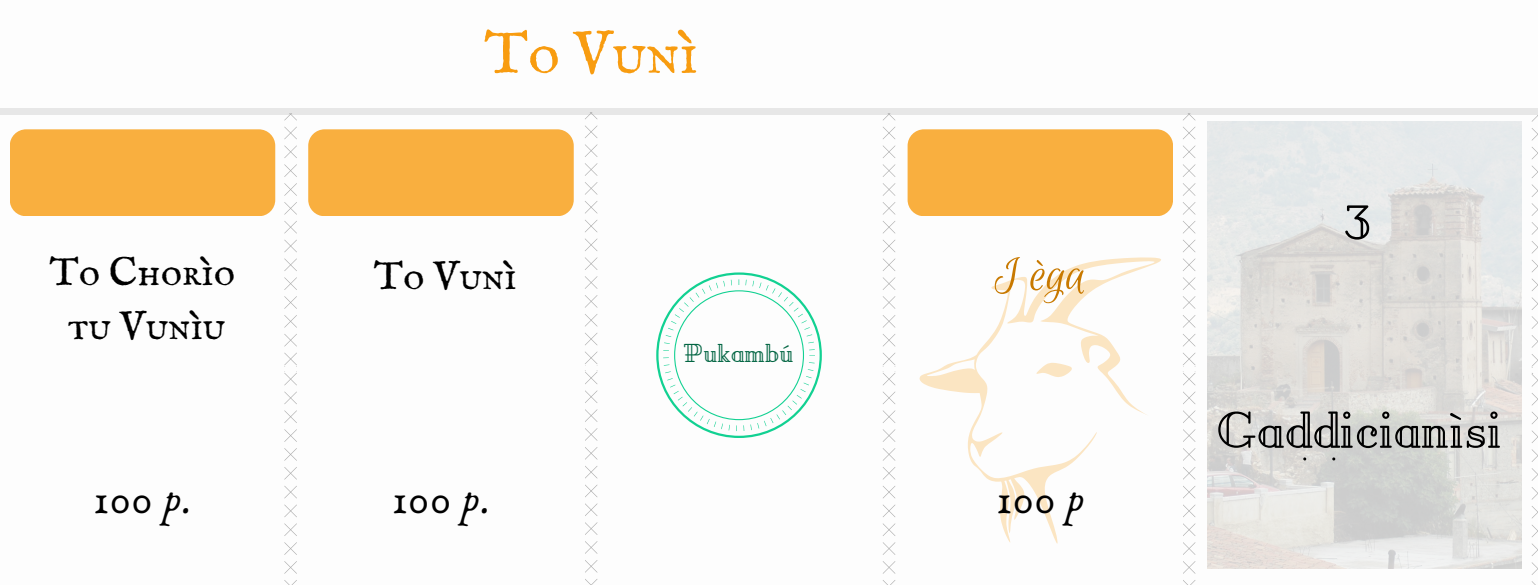
<style>
.page{position:relative;width:1538px;height:585px;background:#fff}
.page>*{position:absolute;margin:0;border:0;box-sizing:border-box;transform-origin:0 0}
.t1{font:60px "IM FELL English SC";color:#f89c10}
.t2{font:52.5px "Euphoria Script";color:#c87900}
.t3{font:50.25px "Pirou";color:#000}
.t4{font:41.75px "Anaktoria";color:#000}
.t5{font:40px "IM FELL English SC";color:#000}
.t6{font:25px "Pirou";color:#036643}
</style>
<div class="page">
<img style="left:1207px;top:122px;width:314px;height:446px">
<div style="left:0;top:109px;width:618px;height:6px;background:#e7e7e7"></div>
<svg style="left:882px;top:315px;width:13px;height:13px"></svg>
<svg style="left:882px;top:334px;width:13px;height:13px"></svg>
<svg style="left:882px;top:277px;width:13px;height:13px"></svg>
<svg style="left:882px;top:296px;width:13px;height:13px"></svg>
<svg style="left:883px;top:240px;width:12px;height:12px"></svg>
<svg style="left:882px;top:258px;width:13px;height:13px"></svg>
<svg style="left:882px;top:202px;width:13px;height:13px"></svg>
<svg style="left:882px;top:221px;width:13px;height:13px"></svg>
<svg style="left:882px;top:164px;width:13px;height:13px"></svg>
<svg style="left:882px;top:183px;width:13px;height:13px"></svg>
<svg style="left:883px;top:127px;width:12px;height:12px"></svg>
<svg style="left:882px;top:145px;width:13px;height:13px"></svg>
<svg style="left:883px;top:115px;width:12px;height:6px"></svg>
<svg style="left:882px;top:353px;width:13px;height:32px"></svg>
<svg style="left:883px;top:410px;width:12px;height:13px"></svg>
<svg style="left:883px;top:392px;width:12px;height:12px"></svg>
<svg style="left:883px;top:448px;width:12px;height:13px"></svg>
<svg style="left:883px;top:429px;width:12px;height:13px"></svg>
<svg style="left:883px;top:486px;width:12px;height:12px"></svg>
<svg style="left:883px;top:467px;width:12px;height:13px"></svg>
<svg style="left:883px;top:523px;width:12px;height:13px"></svg>
<svg style="left:883px;top:505px;width:12px;height:12px"></svg>
<svg style="left:883px;top:561px;width:12px;height:13px"></svg>
<svg style="left:883px;top:542px;width:12px;height:13px"></svg>
<svg style="left:883px;top:580px;width:12px;height:5px"></svg>
<svg style="left:1183px;top:315px;width:12px;height:13px"></svg>
<svg style="left:1183px;top:334px;width:12px;height:13px"></svg>
<svg style="left:1183px;top:277px;width:12px;height:13px"></svg>
<svg style="left:1183px;top:296px;width:12px;height:13px"></svg>
<svg style="left:1183px;top:240px;width:12px;height:12px"></svg>
<svg style="left:1183px;top:258px;width:12px;height:13px"></svg>
<svg style="left:1183px;top:202px;width:12px;height:13px"></svg>
<svg style="left:1183px;top:221px;width:12px;height:13px"></svg>
<svg style="left:1183px;top:164px;width:12px;height:13px"></svg>
<svg style="left:1183px;top:183px;width:12px;height:13px"></svg>
<svg style="left:1183px;top:127px;width:12px;height:12px"></svg>
<svg style="left:1183px;top:145px;width:12px;height:13px"></svg>
<svg style="left:1183px;top:115px;width:12px;height:6px"></svg>
<svg style="left:1183px;top:353px;width:12px;height:32px"></svg>
<svg style="left:1183px;top:410px;width:12px;height:13px"></svg>
<svg style="left:1183px;top:392px;width:12px;height:12px"></svg>
<svg style="left:1183px;top:448px;width:12px;height:13px"></svg>
<svg style="left:1183px;top:429px;width:12px;height:13px"></svg>
<svg style="left:1183px;top:486px;width:12px;height:12px"></svg>
<svg style="left:1183px;top:467px;width:12px;height:13px"></svg>
<svg style="left:1183px;top:523px;width:12px;height:13px"></svg>
<svg style="left:1183px;top:505px;width:12px;height:12px"></svg>
<svg style="left:1183px;top:561px;width:12px;height:13px"></svg>
<svg style="left:1183px;top:542px;width:12px;height:13px"></svg>
<svg style="left:1183px;top:580px;width:12px;height:5px"></svg>
<div style="left:618px;top:109px;width:618px;height:6px;background:#e7e7e7"></div>
<div style="left:1236px;top:109px;width:302px;height:6px;background:#e7e7e7"></div>
<svg style="left:585px;top:314px;width:12px;height:13px"></svg>
<svg style="left:585px;top:333px;width:12px;height:12px"></svg>
<svg style="left:585px;top:276px;width:12px;height:13px"></svg>
<svg style="left:585px;top:295px;width:12px;height:13px"></svg>
<svg style="left:585px;top:239px;width:12px;height:12px"></svg>
<svg style="left:585px;top:257px;width:12px;height:13px"></svg>
<svg style="left:585px;top:201px;width:12px;height:13px"></svg>
<svg style="left:585px;top:220px;width:12px;height:12px"></svg>
<svg style="left:585px;top:163px;width:12px;height:13px"></svg>
<svg style="left:585px;top:182px;width:12px;height:13px"></svg>
<svg style="left:585px;top:125px;width:12px;height:13px"></svg>
<svg style="left:585px;top:144px;width:12px;height:13px"></svg>
<svg style="left:585px;top:113px;width:12px;height:6px"></svg>
<svg style="left:585px;top:352px;width:12px;height:32px"></svg>
<svg style="left:585px;top:409px;width:12px;height:13px"></svg>
<svg style="left:585px;top:390px;width:12px;height:13px"></svg>
<svg style="left:585px;top:447px;width:12px;height:13px"></svg>
<svg style="left:585px;top:428px;width:12px;height:13px"></svg>
<svg style="left:585px;top:485px;width:12px;height:12px"></svg>
<svg style="left:585px;top:466px;width:12px;height:13px"></svg>
<svg style="left:585px;top:522px;width:12px;height:13px"></svg>
<svg style="left:585px;top:503px;width:12px;height:13px"></svg>
<svg style="left:585px;top:560px;width:12px;height:13px"></svg>
<svg style="left:585px;top:541px;width:12px;height:13px"></svg>
<svg style="left:585px;top:579px;width:12px;height:6px"></svg>
<div style="left:907px;top:129px;width:266px;height:87px;background:#f9af3f;border-radius:16px"></div>
<svg style="left:284px;top:315px;width:13px;height:13px"></svg>
<svg style="left:284px;top:334px;width:13px;height:13px"></svg>
<svg style="left:284px;top:277px;width:13px;height:13px"></svg>
<svg style="left:284px;top:296px;width:13px;height:13px"></svg>
<svg style="left:284px;top:240px;width:13px;height:12px"></svg>
<svg style="left:284px;top:258px;width:13px;height:13px"></svg>
<svg style="left:284px;top:202px;width:13px;height:13px"></svg>
<svg style="left:284px;top:221px;width:13px;height:13px"></svg>
<svg style="left:284px;top:164px;width:13px;height:13px"></svg>
<svg style="left:284px;top:183px;width:13px;height:13px"></svg>
<svg style="left:284px;top:127px;width:13px;height:12px"></svg>
<svg style="left:284px;top:145px;width:13px;height:13px"></svg>
<svg style="left:284px;top:114px;width:13px;height:7px"></svg>
<svg style="left:284px;top:353px;width:13px;height:32px"></svg>
<svg style="left:284px;top:410px;width:13px;height:13px"></svg>
<svg style="left:284px;top:392px;width:13px;height:12px"></svg>
<svg style="left:284px;top:448px;width:13px;height:13px"></svg>
<svg style="left:284px;top:429px;width:13px;height:13px"></svg>
<svg style="left:284px;top:486px;width:13px;height:12px"></svg>
<svg style="left:284px;top:467px;width:13px;height:13px"></svg>
<svg style="left:284px;top:523px;width:13px;height:13px"></svg>
<svg style="left:284px;top:505px;width:13px;height:12px"></svg>
<svg style="left:284px;top:561px;width:13px;height:13px"></svg>
<svg style="left:284px;top:542px;width:13px;height:13px"></svg>
<svg style="left:284px;top:580px;width:13px;height:5px"></svg>
<div style="left:308px;top:129px;width:266px;height:87px;background:#f9af3f;border-radius:16px"></div>
<div style="left:10px;top:129px;width:265px;height:87px;background:#f9af3f;border-radius:16px"></div>
<svg style="left:919px;top:257px;width:242px;height:287px"></svg>
<svg style="left:1036px;top:363px;width:36px;height:14px"></svg>
<svg style="left:656px;top:272px;width:165px;height:165px"></svg>
<svg style="left:1531px;top:316px;width:7px;height:13px"></svg>
<svg style="left:1531px;top:335px;width:7px;height:13px"></svg>
<svg style="left:1531px;top:279px;width:7px;height:12px"></svg>
<svg style="left:1531px;top:297px;width:7px;height:13px"></svg>
<svg style="left:1531px;top:241px;width:7px;height:13px"></svg>
<svg style="left:1531px;top:260px;width:7px;height:12px"></svg>
<svg style="left:1531px;top:203px;width:7px;height:13px"></svg>
<svg style="left:1531px;top:222px;width:7px;height:13px"></svg>
<svg style="left:1531px;top:166px;width:7px;height:12px"></svg>
<svg style="left:1531px;top:184px;width:7px;height:13px"></svg>
<svg style="left:1531px;top:128px;width:7px;height:13px"></svg>
<svg style="left:1531px;top:147px;width:7px;height:12px"></svg>
<svg style="left:1531px;top:115px;width:7px;height:7px"></svg>
<svg style="left:1531px;top:354px;width:7px;height:33px"></svg>
<svg style="left:1532px;top:412px;width:6px;height:12px"></svg>
<svg style="left:1531px;top:393px;width:7px;height:13px"></svg>
<svg style="left:1531px;top:449px;width:7px;height:13px"></svg>
<svg style="left:1531px;top:430px;width:7px;height:13px"></svg>
<svg style="left:1531px;top:487px;width:7px;height:13px"></svg>
<svg style="left:1531px;top:468px;width:7px;height:13px"></svg>
<svg style="left:1532px;top:525px;width:6px;height:12px"></svg>
<svg style="left:1531px;top:506px;width:7px;height:13px"></svg>
<svg style="left:1531px;top:562px;width:7px;height:13px"></svg>
<svg style="left:1531px;top:543px;width:7px;height:13px"></svg>
<p class="t5" style="left:50px;top:248px;width:187px">To Chorìo</p>
<p class="t5" style="left:68px;top:303px;width:159px">tu Vunìu</p>
<p class="t1" style="left:484px;top:18px;width:215px">To Vunì</p>
<p class="t5" style="left:374px;top:252px;width:144px">To Vunì</p>
<p class="t2" style="left:994px;top:247px;width:93px">I èga</p>
<p class="t6" style="left:683px;top:339px;width:112px">Pukambú</p>
<p class="t4" style="left:93px;top:474px;width:100px">100 p.</p>
<p class="t4" style="left:392px;top:474px;width:100px">100 p.</p>
<p class="t4" style="left:996px;top:474px;width:89px">100 p</p>
<p class="t3" style="left:1343px;top:192px;width:30px">3</p>
<p class="t3" style="left:1214px;top:401px;width:288px">Gaddicianìsi</p>
</div>
